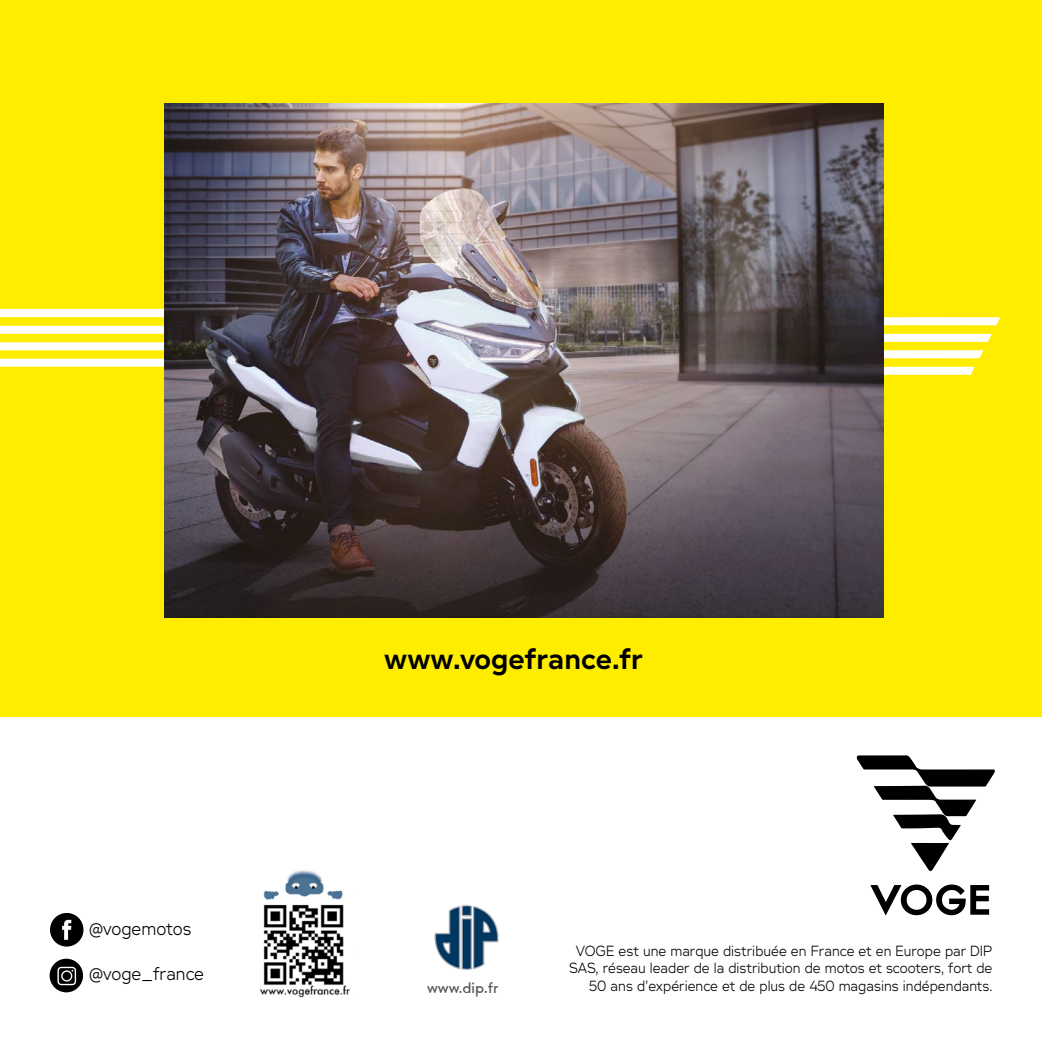
<style>
.page{position:relative;width:1042px;height:1042px;background:#fff}
.page>*{position:absolute;margin:0;border:0;box-sizing:border-box;transform-origin:0 0}
.t1{font:700 28px "No 5";color:#000;scale:.96 1}
.t2{font:300 17.5px "No 5";color:#000;scale:.9 1}
.t3{font:500 15.22px "Strawford";color:#575756}
.t4{font:300 14px/17.5px "No 5";color:#000;text-align:right;scale:.9 1}
</style>
<div class="page">
<div style="left:0;top:0;width:1042px;height:716px;background:#ffed00"></div>
<svg style="left:857px;top:755px;width:138px;height:116px"></svg>
<svg style="left:870px;top:884px;width:119px;height:31px"></svg>
<img style="left:434px;top:904px;width:65px;height:67px">
<svg style="left:0;top:307px;width:165px;height:68px"></svg>
<svg style="left:883px;top:307px;width:117px;height:68px"></svg>
<img style="left:165px;top:103px;width:718px;height:514px">
<svg style="left:50px;top:913px;width:33px;height:33px"></svg>
<svg style="left:50px;top:958px;width:33px;height:34px"></svg>
<img style="left:260px;top:870px;width:91px;height:128px">
<p class="t2" style="left:89px;top:914px;width:115px">@vogemotos</p>
<p class="t2" style="left:89px;top:960px;width:129px">@voge_france</p>
<p class="t1" style="left:384px;top:636px;width:271px">www.vogefrance.fr</p>
<p class="t3" style="left:427px;top:978px;width:73px">www.dip.fr</p>
<p class="t4" style="left:569px;top:941px;width:472px">VOGE est une marque distribuée en France et en Europe par DIP<br>SAS, réseau leader de la distribution de motos et scooters, fort de<br>50 ans d’expérience et de plus de 450 magasins indépendants.</p>
</div>
